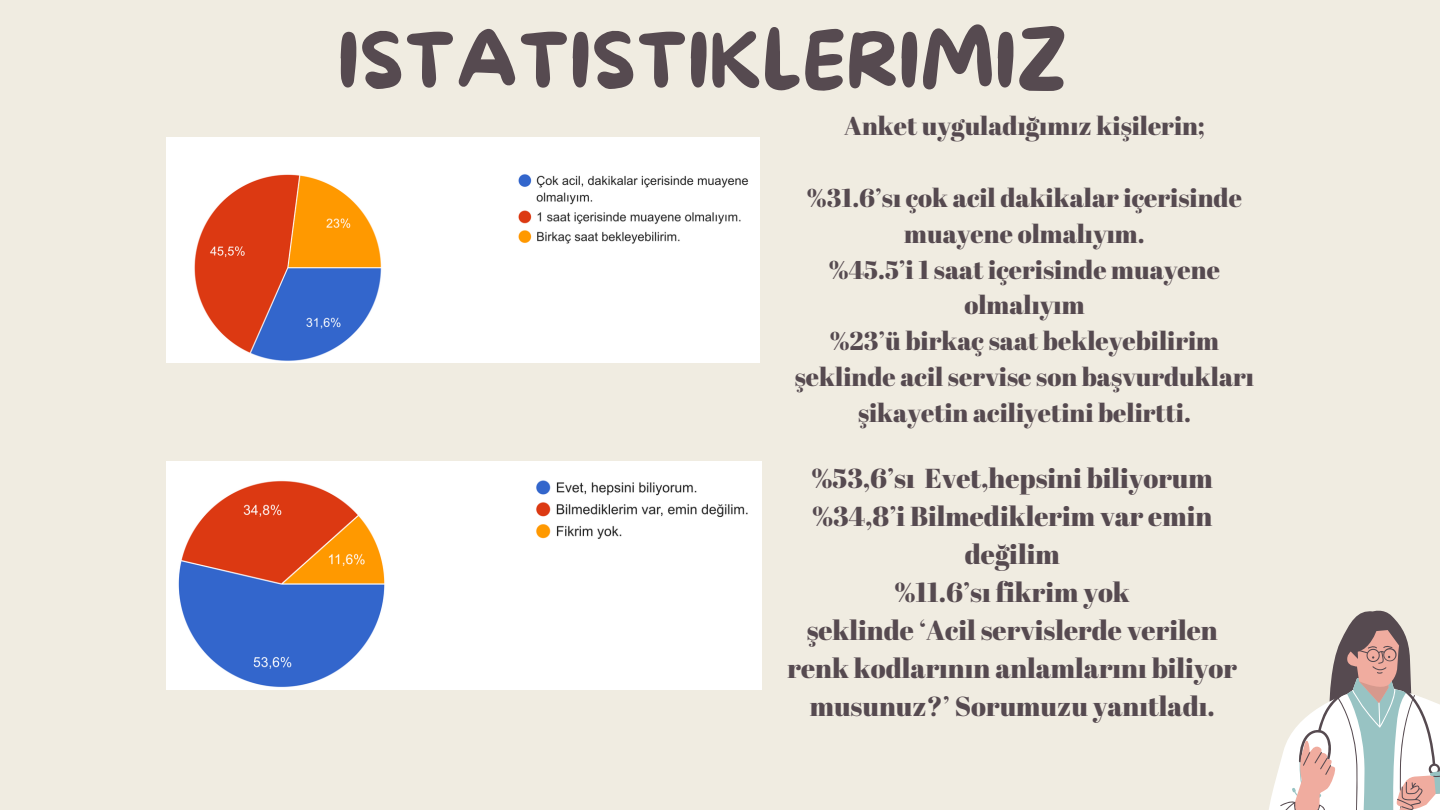
<style>
.page{position:relative;width:1440px;height:810px;background:#f0ece1}
.page>*{position:absolute;margin:0;border:0;box-sizing:border-box;transform-origin:0 0}
.t1{font:77.3px "More Sugar";color:#564a50}
.t2{font:27.4px/38.1px "Abril Fatface";color:#564a50;text-align:center}
.t3{font:25.8px/35.8px "Abril Fatface";color:#564a50;text-align:center}
</style>
<div class="page">
<svg style="left:1269px;top:610px;width:171px;height:200px"></svg>
<img style="left:167px;top:137px;width:592px;height:226px">
<img style="left:167px;top:461px;width:595px;height:228px">
<p class="t1" style="left:338px;top:18px;width:731px">ISTATISTIKLERIMIZ</p>
<p class="t3" style="left:844px;top:108px;width:362px">Anket uyguladığımız kişilerin;</p>
<p class="t3" style="left:807px;top:179px;width:437px">%31.6’sı çok acil dakikalar içerisinde muayene olmalıyım.</p>
<p class="t3" style="left:829px;top:251px;width:393px">%45.5’i 1 saat içerisinde muayene olmalıyım</p>
<p class="t3" style="left:830px;top:322px;width:391px">%23’ü birkaç saat bekleyebilirim</p>
<p class="t3" style="left:795px;top:358px;width:461px">şeklinde acil servise son başvurdukları şikayetin aciliyetini belirtti.</p>
<p class="t2" style="left:812px;top:458px;width:403px">%53,6’sı Evet,hepsini biliyorum</p>
<p class="t2" style="left:812px;top:496px;width:402px">%34,8’i Bilmediklerim var emin değilim</p>
<p class="t2" style="left:895px;top:573px;width:237px">%11.6’sı fikrim yok</p>
<p class="t2" style="left:787px;top:611px;width:451px">şeklinde ‘Acil servislerde verilen renk kodlarının anlamlarını biliyor musunuz?’ Sorumuzu yanıtladı.</p>
</div>
